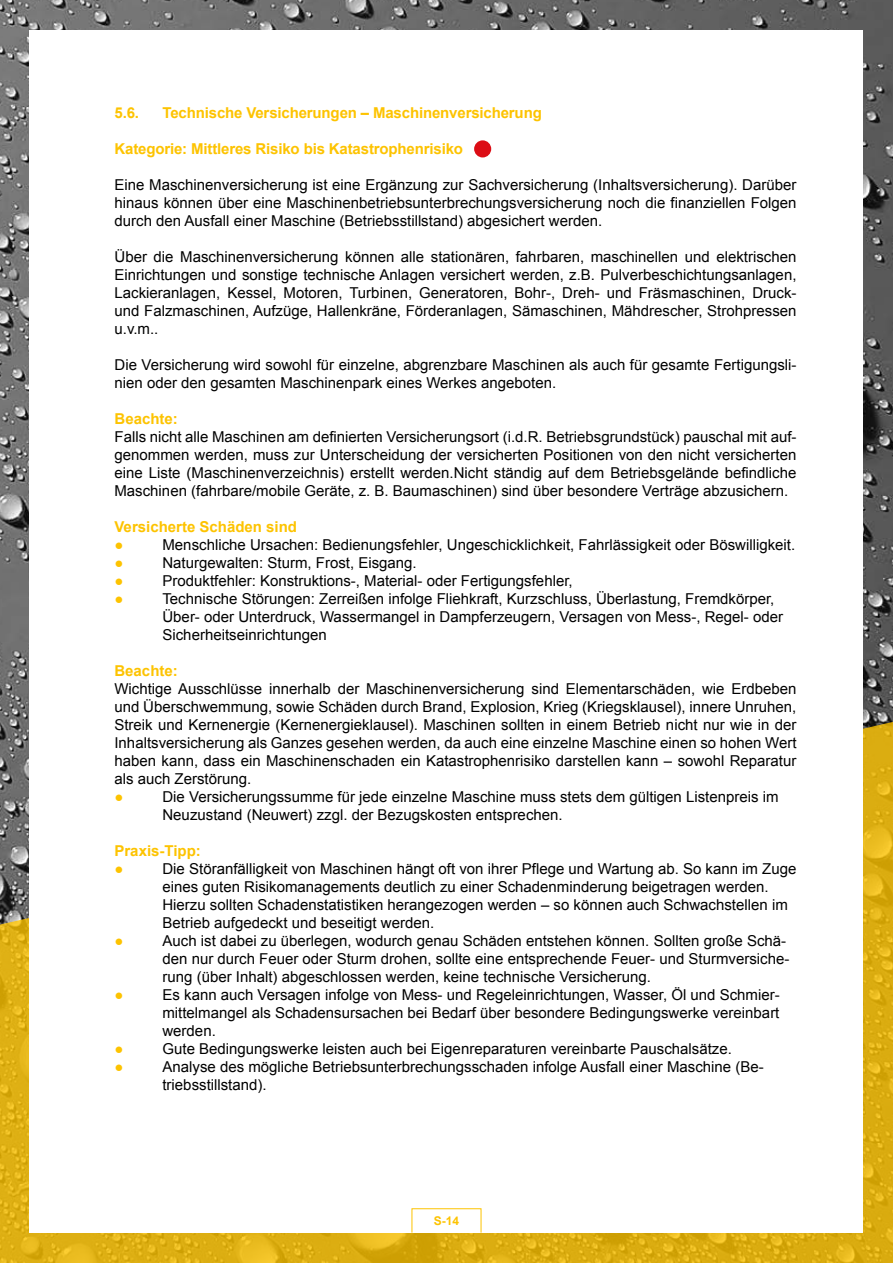
<style>
.page{position:relative;width:893px;height:1263px;background:#fff}
.page>*{position:absolute;margin:0;border:0;box-sizing:border-box;transform-origin:0 0}
.t1{font:15px/18px "Arial";color:#000}
.t2{font:700 15px "Arial";letter-spacing:-.01em;color:#fdc300}
.t3{font:15px "Arial";color:#fdc300}
.t4{font:700 12px "Arial";color:#fdc300}
</style>
<div class="page">
<img style="left:0;top:0;width:893px;height:721px">
<svg style="left:0;top:721px;width:893px;height:542px;background:#d2a920"></svg>
<div style="left:30px;top:30px;width:833px;height:1202px;background:#fff"></div>
<div style="left:474px;top:140px;width:17px;height:17px;background:#dc0d15;border-radius:50%"></div>
<p class="t2" style="left:114px;top:103px;width:26px">5.6.</p>
<p class="t2" style="left:162px;top:103px;width:381px">Technische Versicherungen – Maschinenversicherung</p>
<p class="t2" style="left:114px;top:139px;width:350px">Kategorie: Mittleres Risiko bis Katastrophenrisiko</p>
<p class="t1" style="left:114px;top:176px;width:683px;text-align:justify">Eine Maschinenversicherung ist eine Ergänzung zur Sachversicherung (Inhaltsversicherung). Darüber hinaus können über eine Maschinenbetriebsunterbrechungsversicherung noch die finanziellen Folgen durch den Ausfall einer Maschine (Betriebsstillstand) abgesichert werden.</p>
<p class="t1" style="left:114px;top:248px;width:683px;text-align:justify">Über die Maschinenversicherung können alle stationären, fahrbaren, maschinellen und elektrischen Einrichtungen und sonstige technische Anlagen versichert werden, z.B. Pulverbeschichtungsanlagen, Lackieranlagen, Kessel, Motoren, Turbinen, Generatoren, Bohr-, Dreh- und Fräsmaschinen, Druck&shy;und Falzmaschinen, Aufzüge, Hallenkräne, Förderanlagen, Sämaschinen, Mähdrescher, Strohpressen u.v.m..</p>
<p class="t1" style="left:115px;top:356px;width:683px">Die Versicherung wird sowohl für einzelne, abgrenzbare Maschinen als auch für gesamte Fertigungsli&shy;nien oder den gesamten Maschinenpark eines Werkes angeboten.</p>
<p class="t2" style="left:115px;top:409px;width:65px">Beachte:</p>
<p class="t1" style="left:114px;top:428px;width:683px;text-align:justify">Falls nicht alle Maschinen am definierten Versicherungsort (i.d.R. Betriebsgrundstück) pauschal mit auf&shy;genommen werden, muss zur Unterscheidung der versicherten Positionen von den nicht versicherten eine Liste (Maschinenverzeichnis) erstellt werden.Nicht ständig auf dem Betriebsgelände befindliche Maschinen (fahrbare/mobile Geräte, z. B. Baumaschinen) sind über besondere Verträge abzusichern.</p>
<p class="t2" style="left:114px;top:517px;width:184px">Versicherte Schäden sind</p>
<p class="t3" style="left:114px;top:535px;width:11px">●</p>
<p class="t1" style="left:162px;top:536px;width:634px">Menschliche Ursachen: Bedienungsfehler, Ungeschicklichkeit, Fahrlässigkeit oder Böswilligkeit.</p>
<p class="t3" style="left:114px;top:553px;width:11px">●</p>
<p class="t1" style="left:162px;top:554px;width:256px">Naturgewalten: Sturm, Frost, Eisgang.</p>
<p class="t3" style="left:114px;top:571px;width:11px">●</p>
<p class="t1" style="left:162px;top:572px;width:412px">Produktfehler: Konstruktions-, Material- oder Fertigungsfehler,</p>
<p class="t3" style="left:114px;top:589px;width:11px">●</p>
<p class="t1" style="left:162px;top:590px;width:622px">Technische Störungen: Zerreißen infolge Fliehkraft, Kurzschluss, Überlastung, Fremdkörper,<br>Über- oder Unterdruck, Wassermangel in Dampferzeugern, Versagen von Mess-, Regel- oder<br>Sicherheitseinrichtungen</p>
<p class="t2" style="left:114px;top:661px;width:65px">Beachte:</p>
<p class="t1" style="left:114px;top:680px;width:683px;text-align:justify">Wichtige Ausschlüsse innerhalb der Maschinenversicherung sind Elementarschäden, wie Erdbeben und Überschwemmung, sowie Schäden durch Brand, Explosion, Krieg (Kriegsklausel), innere Unruhen, Streik und Kernenergie (Kernenergieklausel). Maschinen sollten in einem Betrieb nicht nur wie in der Inhaltsversicherung als Ganzes gesehen werden, da auch eine einzelne Maschine einen so hohen Wert haben kann, dass ein Maschinenschaden ein Katastrophenrisiko darstellen kann – sowohl Reparatur als auch Zerstörung.</p>
<p class="t3" style="left:114px;top:787px;width:11px">●</p>
<p class="t1" style="left:162px;top:788px;width:618px">Die Versicherungssumme für jede einzelne Maschine muss stets dem gültigen Listenpreis im<br>Neuzustand (Neuwert) zzgl. der Bezugskosten entsprechen.</p>
<p class="t2" style="left:114px;top:841px;width:88px">Praxis-Tipp:</p>
<p class="t3" style="left:114px;top:859px;width:11px">●</p>
<p class="t1" style="left:162px;top:860px;width:635px">Die Störanfälligkeit von Maschinen hängt oft von ihrer Pflege und Wartung ab. So kann im Zuge eines guten Risikomanagements deutlich zu einer Schadenminderung beigetragen werden.<br>Hierzu sollten Schadenstatistiken herangezogen werden – so können auch Schwachstellen im Betrieb aufgedeckt und beseitigt werden.</p>
<p class="t3" style="left:114px;top:931px;width:11px">●</p>
<p class="t1" style="left:162px;top:932px;width:628px">Auch ist dabei zu überlegen, wodurch genau Schäden entstehen können. Sollten große Schä&shy;den nur durch Feuer oder Sturm drohen, sollte eine entsprechende Feuer- und Sturmversiche&shy;rung (über Inhalt) abgeschlossen werden, keine technische Versicherung.</p>
<p class="t3" style="left:114px;top:985px;width:11px">●</p>
<p class="t1" style="left:162px;top:986px;width:619px;text-align:justify">Es kann auch Versagen infolge von Mess- und Regeleinrichtungen, Wasser, Öl und Schmier&shy;mittelmangel als Schadensursachen bei Bedarf über besondere Bedingungswerke vereinbart werden.</p>
<p class="t3" style="left:114px;top:1039px;width:11px">●</p>
<p class="t1" style="left:162px;top:1040px;width:571px">Gute Bedingungswerke leisten auch bei Eigenreparaturen vereinbarte Pauschalsätze.</p>
<p class="t3" style="left:114px;top:1057px;width:11px">●</p>
<p class="t1" style="left:162px;top:1058px;width:603px">Analyse des mögliche Betriebsunterbrechungsschaden infolge Ausfall einer Maschine (Be&shy;triebsstillstand).</p>
<p class="t4" style="left:434px;top:1213px;width:27px">S-14</p>
</div>
